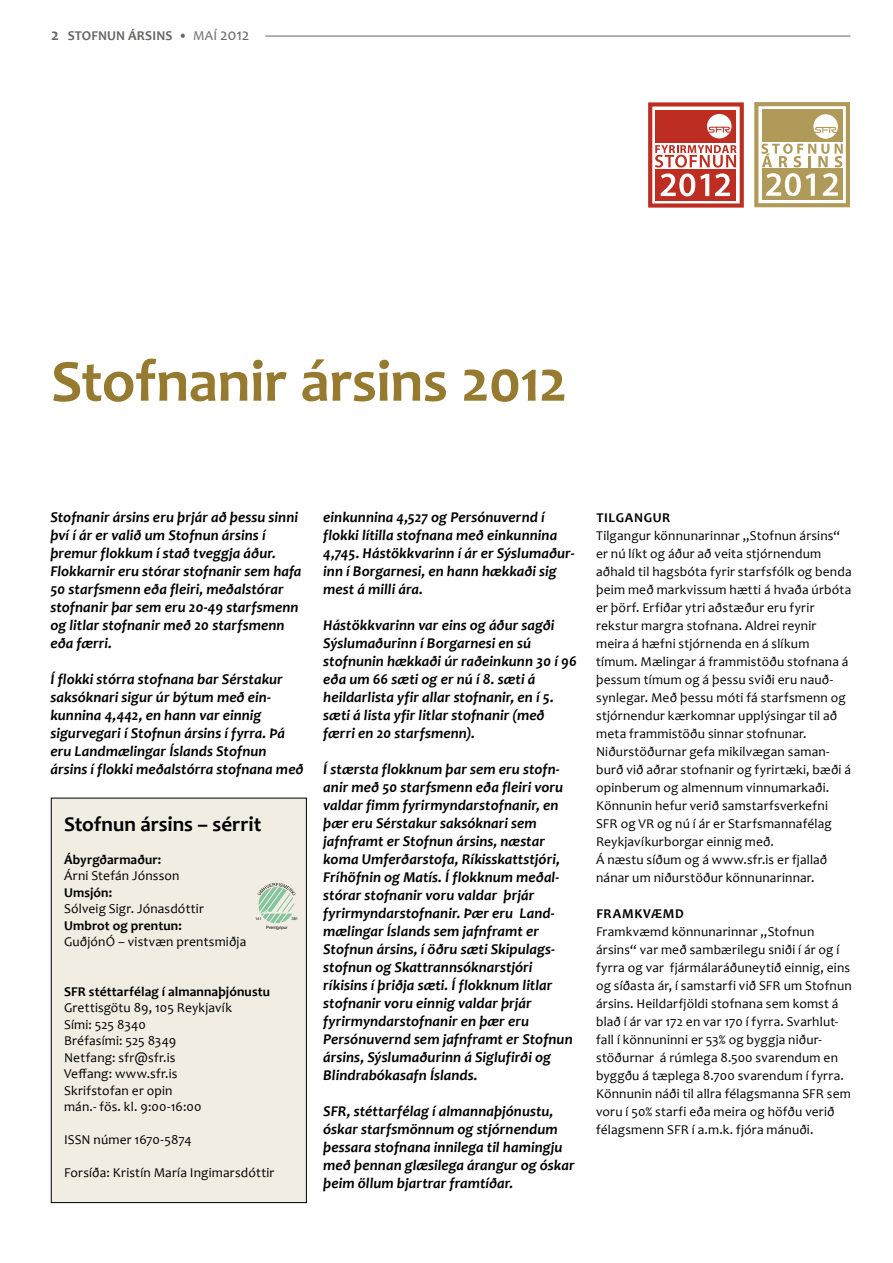
<style>
.page{position:relative;width:893px;height:1263px;background:#fff}
.page>*{position:absolute;margin:0;border:0;box-sizing:border-box;transform-origin:0 0}
.t1{font:700 60px "Candara";letter-spacing:-.01em;color:#957a30}
.t2{font:700 21px "Candara";color:#000}
.t3{font:italic 700 15px/18px "Candara";letter-spacing:.005em;color:#000}
.t4{font:13.5px/18px "Candara";letter-spacing:.015em;color:#000}
.t5{font:700 13.5px "Candara";letter-spacing:.01em;color:#000}
.t6{font:700 13.5px "Candara";letter-spacing:.01em;color:#676766}
.t7{font:700 13.5px "Candara";letter-spacing:.05em;color:#000}
.t8{font:700 13.5px "Candara";letter-spacing:.045em;color:#000}
.t9{font:4.35px "Helvetica";color:#000}
.s1{font-size:16.5px}
.s2{font-weight:400}
.s3{font-weight:400;font-size:16.5px}
</style>
<div class="page">
<hr style="left:265px;top:36px;width:585px;height:1px;background:#676766">
<svg style="left:648px;top:102px;width:96px;height:106px"></svg>
<svg style="left:754px;top:102px;width:96px;height:105px"></svg>
<div style="left:51px;top:798px;width:255px;height:404px;background:#f2ede2"></div>
<div style="left:51px;top:798px;width:256px;height:405px;border:1px solid #000"></div>
<svg style="left:255px;top:883px;width:42px;height:40px"></svg>
<p class="t6" style="left:51px;top:27px;width:200px"><span class="s1">2</span> STOFNUN ÁRSINS • <span class="s2">MAÍ</span> <span class="s3">2012</span></p>
<h1 class="t1" style="left:51px;top:344px;width:518px">Stofnanir ársins 2012</h1>
<p class="t3" style="left:50px;top:508px;width:253px">Stofnanir ársins eru þrjár að þessu sinni því í ár er valið um Stofnun ársins í þremur flokkum í stað tveggja áður.<br>Flokkarnir eru stórar stofnanir sem hafa 50 starfsmenn eða fleiri, meðalstórar stofnanir þar sem eru 20-49 starfsmenn og litlar stofnanir með 20 starfsmenn eða færri.</p>
<p class="t3" style="left:50px;top:670px;width:255px">Í flokki stórra stofnana bar Sérstakur saksóknari sigur úr býtum með ein&shy;kunnina 4,442, en hann var einnig sigurvegari í Stofnun ársins í fyrra. Þá eru Landmælingar Íslands Stofnun ársins í flokki meðalstórra stofnana með</p>
<h2 class="t2" style="left:64px;top:811px;width:199px">Stofnun ársins – sérrit</h2>
<p class="t5" style="left:64px;top:851px;width:99px">Ábyrgðarmaður:</p>
<p class="t4" style="left:64px;top:867px;width:117px">Árni Stefán Jónsson</p>
<p class="t5" style="left:64px;top:884px;width:50px">Umsjón:</p>
<p class="t4" style="left:64px;top:900px;width:141px">Sólveig Sigr. Jónasdóttir</p>
<p class="t5" style="left:64px;top:917px;width:119px">Umbrot og prentun:</p>
<p class="t4" style="left:64px;top:933px;width:184px">GuðjónÓ – vistvæn prentsmiðja</p>
<p class="t5" style="left:64px;top:983px;width:208px">SFR stéttarfélag í almannaþjónustu</p>
<p class="t4" style="left:64px;top:999px;width:170px;line-height:16.5px">Grettisgötu 89, 105 Reykjavík<br>Sími: 525 8340<br>Bréfasími: 525 8349<br>Netfang: sfr@sfr.is<br>Veffang: www.sfr.is<br>Skrifstofan er opin<br>mán.- fös. kl. 9:00-16:00</p>
<p class="t4" style="left:64px;top:1131px;width:129px">ISSN númer 1670-5874</p>
<p class="t4" style="left:64px;top:1164px;width:212px">Forsíða: Kristín María Ingimarsdóttir</p>
<p class="t9" style="left:266px;top:925px;width:23px">Prentgripur</p>
<p class="t3" style="left:323px;top:508px;width:253px">einkunnina 4,527 og Persónuvernd í flokki lítilla stofnana með einkunnina 4,745. Hástökkvarinn í ár er Sýslumaður&shy;inn í Borgarnesi, en hann hækkaði sig mest á milli ára.</p>
<p class="t3" style="left:323px;top:616px;width:255px">Hástökkvarinn var eins og áður sagði Sýslumaðurinn í Borgarnesi en sú stofnunin hækkaði úr raðeinkunn 30 í 96 eða um 66 sæti og er nú í 8. sæti á heildarlista yfir allar stofnanir, en í 5. sæti á lista yfir litlar stofnanir (með færri en 20 starfsmenn).</p>
<p class="t3" style="left:323px;top:760px;width:251px">Í stærsta flokknum þar sem eru stofn&shy;anir með 50 starfsmenn eða fleiri voru valdar fimm fyrirmyndarstofnanir, en þær eru Sérstakur saksóknari sem jafnframt er Stofnun ársins, næstar koma Umferðarstofa, Ríkisskattstjóri, Fríhöfnin og Matís. Í flokknum meðal&shy;stórar stofnanir voru valdar þrjár fyrirmyndarstofnanir. Þær eru Land&shy;mælingar Íslands sem jafnframt er Stofnun ársins, í öðru sæti Skipulags&shy;stofnun og Skattrannsóknarstjóri ríkisins í þriðja sæti. Í flokknum litlar stofnanir voru einnig valdar þrjár fyrirmyndarstofnanir en þær eru Persónuvernd sem jafnframt er Stofnun ársins, Sýslumaðurinn á Siglufirði og Blindrabókasafn Íslands.</p>
<p class="t3" style="left:323px;top:1102px;width:253px">SFR, stéttarfélag í almannaþjónustu, óskar starfsmönnum og stjórnendum þessara stofnana innilega til hamingju með þennan glæsilega árangur og óskar þeim öllum bjartrar framtíðar.</p>
<p class="t7" style="left:596px;top:509px;width:75px">TILGANGUR</p>
<p class="t4" style="left:596px;top:526px;width:257px">Tilgangur könnunarinnar „Stofnun ársins“ er nú líkt og áður að veita stjórnendum aðhald til hagsbóta fyrir starfsfólk og benda þeim með markvissum hætti á hvaða úrbóta er þörf. Erfiðar ytri aðstæður eru fyrir rekstur margra stofnana. Aldrei reynir meira á hæfni stjórnenda en á slíkum tímum. Mælingar á frammistöðu stofnana á þessum tímum og á þessu sviði eru nauð&shy;synlegar. Með þessu móti fá starfsmenn og stjórnendur kærkomnar upplýsingar til að meta frammistöðu sinnar stofnunar.<br>Niðurstöðurnar gefa mikilvægan saman&shy;burð við aðrar stofnanir og fyrirtæki, bæði á opinberum og almennum vinnumarkaði.<br>Könnunin hefur verið samstarfsverkefni SFR og VR og nú í ár er Starfsmannafélag Reykjavíkurborgar einnig með.<br>Á næstu síðum og á www.sfr.is er fjallað nánar um niðurstöður könnunarinnar.</p>
<p class="t8" style="left:596px;top:905px;width:89px">FRAMKVÆMD</p>
<p class="t4" style="left:596px;top:922px;width:257px">Framkvæmd könnunarinnar „Stofnun ársins“ var með sambærilegu sniði í ár og í fyrra og var fjármálaráðuneytið einnig, eins og síðasta ár, í samstarfi við SFR um Stofnun ársins. Heildarfjöldi stofnana sem komst á blað í ár var 172 en var 170 í fyrra. Svarhlut&shy;fall í könnuninni er 53% og byggja niður&shy;stöðurnar á rúmlega 8.500 svarendum en byggðu á tæplega 8.700 svarendum í fyrra.<br>Könnunin náði til allra félagsmanna SFR sem voru í 50% starfi eða meira og höfðu verið félagsmenn SFR í a.m.k. fjóra mánuði.</p>
</div>
